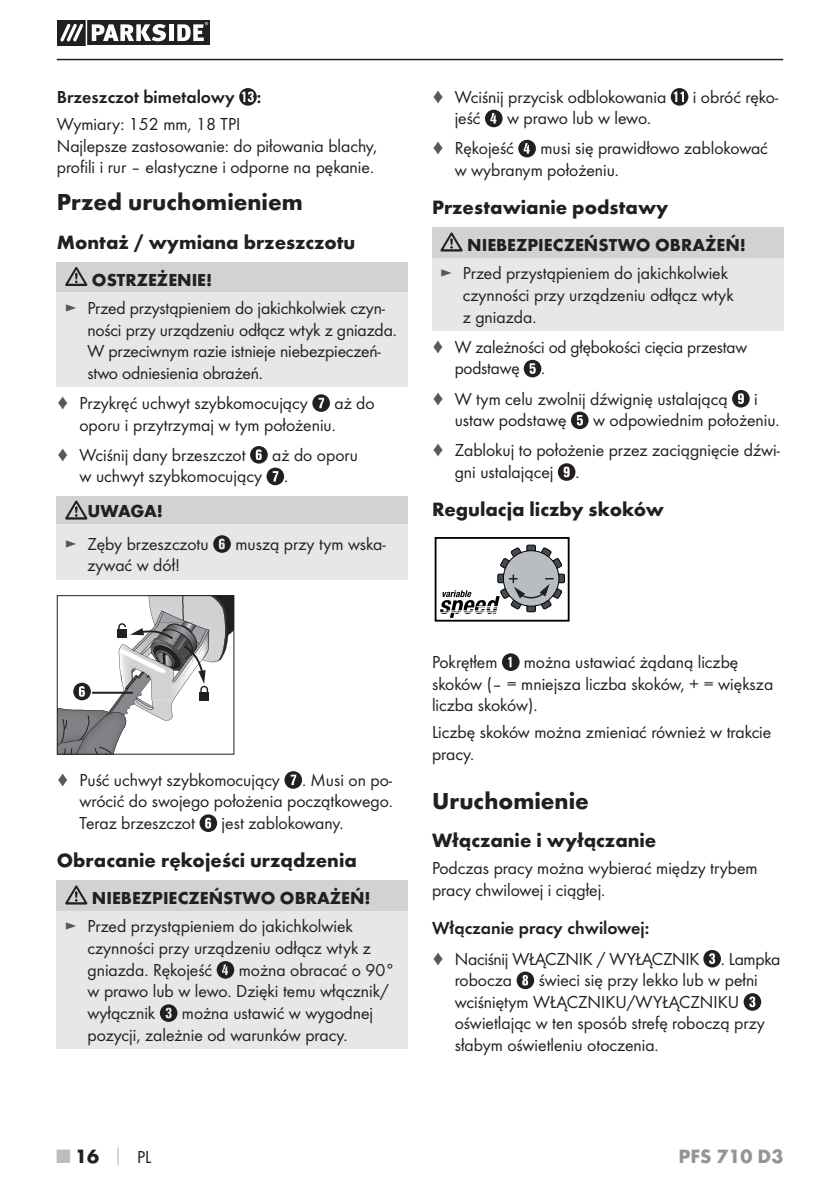
<style>
.page{position:relative;width:840px;height:1191px;background:#fff}
.page>*{position:absolute;margin:0;border:0;box-sizing:border-box;transform-origin:0 0}
.t1{font:700 24px "Futura";color:#231f20}
.t2{font:700 20px "Futura";color:#231f20}
.t3{font:700 20px "Futura";color:#939598}
.t4{font:18px/21.6px "Futura Boo";color:#231f20}
.t5{font:700 18px "Futura";color:#231f20}
.t6{font:18px "Futura Dem";color:#231f20}
.s1{color:#57585a}
.s2{color:#bcbdc0}
.s3{font-size:18px;color:#bcbdc0}
.s4{font-family:"Futura Boo";font-weight:400;font-size:18px}
</style>
<div class="page">
<hr style="left:57px;top:59px;width:725px;height:1px;background:#231f20">
<svg style="left:57px;top:21px;width:152px;height:24px"></svg>
<svg style="left:239px;top:88px;width:18px;height:18px"></svg>
<div style="left:57px;top:262px;width:351px;height:30px;background:#d1d2d4"></div>
<div style="left:57px;top:292px;width:351px;height:95px;background:#e6e7e9"></div>
<svg style="left:65px;top:267px;width:22px;height:19px"></svg>
<svg style="left:312px;top:394px;width:18px;height:18px"></svg>
<svg style="left:250px;top:446px;width:34px;height:39px"></svg>
<div style="left:57px;top:496px;width:351px;height:28px;background:#d1d2d4"></div>
<div style="left:57px;top:524px;width:351px;height:55px;background:#e6e7e9"></div>
<svg style="left:65px;top:500px;width:22px;height:19px"></svg>
<svg style="left:213px;top:535px;width:18px;height:18px"></svg>
<svg style="left:59px;top:597px;width:173px;height:155px"></svg>
<div style="left:57px;top:595px;width:177px;height:159px;border:1px solid #231f20"></div>
<svg style="left:284px;top:771px;width:18px;height:17px"></svg>
<svg style="left:199px;top:814px;width:18px;height:18px"></svg>
<div style="left:57px;top:881px;width:351px;height:30px;background:#d1d2d4"></div>
<div style="left:57px;top:911px;width:351px;height:137px;background:#e6e7e9"></div>
<svg style="left:65px;top:885px;width:22px;height:19px"></svg>
<svg style="left:216px;top:961px;width:18px;height:17px"></svg>
<svg style="left:160px;top:1004px;width:17px;height:18px"></svg>
<svg style="left:670px;top:88px;width:18px;height:18px"></svg>
<svg style="left:485px;top:110px;width:17px;height:17px"></svg>
<svg style="left:518px;top:140px;width:17px;height:17px"></svg>
<div style="left:432px;top:228px;width:350px;height:30px;background:#d1d2d4"></div>
<div style="left:432px;top:258px;width:350px;height:73px;background:#e6e7e9"></div>
<svg style="left:440px;top:232px;width:22px;height:19px"></svg>
<svg style="left:523px;top:360px;width:18px;height:17px"></svg>
<svg style="left:732px;top:390px;width:17px;height:17px"></svg>
<svg style="left:571px;top:411px;width:17px;height:18px"></svg>
<svg style="left:557px;top:463px;width:18px;height:18px"></svg>
<svg style="left:502px;top:653px;width:17px;height:18px"></svg>
<svg style="left:703px;top:950px;width:17px;height:17px"></svg>
<svg style="left:516px;top:971px;width:18px;height:18px"></svg>
<svg style="left:743px;top:993px;width:17px;height:17px"></svg>
<div style="left:434px;top:537px;width:135px;height:84px;border:2px solid #000001"></div>
<div style="left:526px;top:544px;width:9px;height:68px;border:1px solid #000001"></div>
<svg style="left:440px;top:545px;width:124px;height:73px"></svg>
<p class="t6" style="left:57px;top:89px;width:206px">Brzeszczot bimetalowy :</p>
<p class="t4" style="left:57px;top:114px;width:322px">Wymiary: 152 mm, 18 TPI<br>Najlepsze zastosowanie: do piłowania blachy, profili i rur – elastyczne i odporne na pękanie.</p>
<h1 class="t1" style="left:57px;top:193px;width:247px">Przed uruchomieniem</h1>
<p class="t2" style="left:57px;top:234px;width:300px">Montaż / wymiana brzeszczotu</p>
<p class="t5" style="left:92px;top:273px;width:122px">OSTRZEŻENIE!</p>
<p class="t4" style="left:87px;top:298px;width:311px;text-indent:-23px"><span class="s1">►</span> Przed przystąpieniem do jakichkolwiek czyn&shy;ności przy urządzeniu odłącz wtyk z gniazda.<br>W przeciwnym razie istnieje niebezpieczeń&shy;stwo odniesienia obrażeń.</p>
<p class="t4" style="left:57px;top:393px;width:252px"><span class="s1">♦</span> Przykręć uchwyt szybkomocujący</p>
<p class="t4" style="left:79px;top:393px;width:296px;text-indent:255px">aż do oporu i przytrzymaj w tym położeniu.</p>
<p class="t4" style="left:57px;top:445px;width:190px"><span class="s1">♦</span> Wciśnij dany brzeszczot</p>
<p class="t4" style="left:79px;top:445px;width:280px;text-indent:193px">aż do oporu w uchwyt szybkomocujący .</p>
<p class="t5" style="left:87px;top:503px;width:77px">UWAGA!</p>
<p class="t4" style="left:65px;top:534px;width:145px"><span class="s1">►</span> Zęby brzeszczotu</p>
<p class="t4" style="left:235px;top:534px;width:152px">muszą przy tym wska-</p>
<p class="t4" style="left:87px;top:555px;width:94px">zywać w dół!</p>
<p class="t4" style="left:79px;top:770px;width:315px;text-align:justify;text-indent:-23px"><span class="s1">♦</span> Puść uchwyt szybkomocujący . Musi on po&shy;wrócić do swojego położenia początkowego.<br>Teraz brzeszczot</p>
<p class="t4" style="left:221px;top:813px;width:123px">jest zablokowany.</p>
<p class="t2" style="left:57px;top:852px;width:301px">Obracanie rękojeści urządzenia</p>
<p class="t5" style="left:92px;top:891px;width:280px">NIEBEZPIECZEŃSTWO OBRAŻEŃ!</p>
<p class="t4" style="left:87px;top:916px;width:285px;text-indent:-23px"><span class="s1">►</span> Przed przystąpieniem do jakichkolwiek czynności przy urządzeniu odłącz wtyk z gniazda. Rękojeść</p>
<p class="t4" style="left:87px;top:959px;width:309px;text-indent:151px">można obracać o 90° w prawo lub w lewo. Dzięki temu włącznik/ wyłącznik</p>
<p class="t4" style="left:87px;top:1003px;width:287px;text-indent:94px">można ustawić w wygodnej pozycji, zależnie od warunków pracy.</p>
<p class="t4" style="left:432px;top:87px;width:235px"><span class="s1">♦</span> Wciśnij przycisk odblokowania</p>
<p class="t4" style="left:692px;top:87px;width:87px">i obróć ręko-</p>
<p class="t4" style="left:454px;top:108px;width:27px">jeść</p>
<p class="t4" style="left:432px;top:104px;width:221px;line-height:30.2px;text-indent:75px">w prawo lub w lewo. <span class="s1">♦</span> Rękojeść</p>
<p class="t4" style="left:454px;top:138px;width:314px;text-indent:86px">musi się prawidłowo zablokować w wybranym położeniu.</p>
<p class="t2" style="left:432px;top:200px;width:238px">Przestawianie podstawy</p>
<p class="t5" style="left:467px;top:238px;width:280px">NIEBEZPIECZEŃSTWO OBRAŻEŃ!</p>
<p class="t4" style="left:462px;top:264px;width:272px;text-indent:-23px"><span class="s1">►</span> Przed przystąpieniem do jakichkolwiek czynności przy urządzeniu odłącz wtyk z gniazda.</p>
<p class="t4" style="left:454px;top:337px;width:294px;text-indent:-23px"><span class="s1">♦</span> W zależności od głębokości cięcia przestaw podstawę .</p>
<p class="t4" style="left:432px;top:389px;width:297px"><span class="s1">♦</span> W tym celu zwolnij dźwignię ustalającą</p>
<p class="t4" style="left:753px;top:389px;width:5px">i</p>
<p class="t4" style="left:454px;top:410px;width:113px">ustaw podstawę</p>
<p class="t4" style="left:432px;top:406px;width:349px;line-height:30.2px;text-align:right">w odpowiednim położeniu.<br><span class="s1">♦</span> Zablokuj to położenie przez zaciągnięcie dźwi-</p>
<p class="t4" style="left:454px;top:462px;width:126px">gni ustalającej .</p>
<p class="t2" style="left:432px;top:501px;width:233px">Regulacja liczby skoków</p>
<p class="t4" style="left:432px;top:652px;width:342px;text-indent:92px">można ustawiać żądaną liczbę skoków (– = mniejsza liczba skoków, + = większa liczba skoków).</p>
<p class="t4" style="left:432px;top:722px;width:340px">Liczbę skoków można zmieniać również w trakcie pracy.</p>
<h1 class="t1" style="left:432px;top:791px;width:158px">Uruchomienie</h1>
<p class="t2" style="left:432px;top:832px;width:226px">Włączanie i wyłączanie</p>
<p class="t4" style="left:432px;top:858px;width:327px">Podczas pracy można wybierać między trybem pracy chwilowej i ciągłej.</p>
<p class="t6" style="left:432px;top:920px;width:218px">Włączanie pracy chwilowej:</p>
<p class="t4" style="left:454px;top:948px;width:327px;text-indent:-23px"><span class="s1">♦</span> Naciśnij WŁĄCZNIK / WYŁĄCZNIK . Lampka robocza</p>
<p class="t4" style="left:432px;top:652px;width:67px">Pokrętłem</p>
<p class="t4" style="left:454px;top:970px;width:311px;text-indent:84px">świeci się przy lekko lub w pełni wciśniętym WŁĄCZNIKU/WYŁĄCZNIKU oświetlając w ten sposób strefę roboczą przy słabym oświetleniu otoczenia.</p>
<p class="t2" style="left:57px;top:1148px;width:96px"><span class="s2">■</span> 16 <span class="s3">│</span> <span class="s4">PL</span></p>
<p class="t3" style="left:678px;top:1148px;width:106px">PFS 710 D3</p>
</div>
